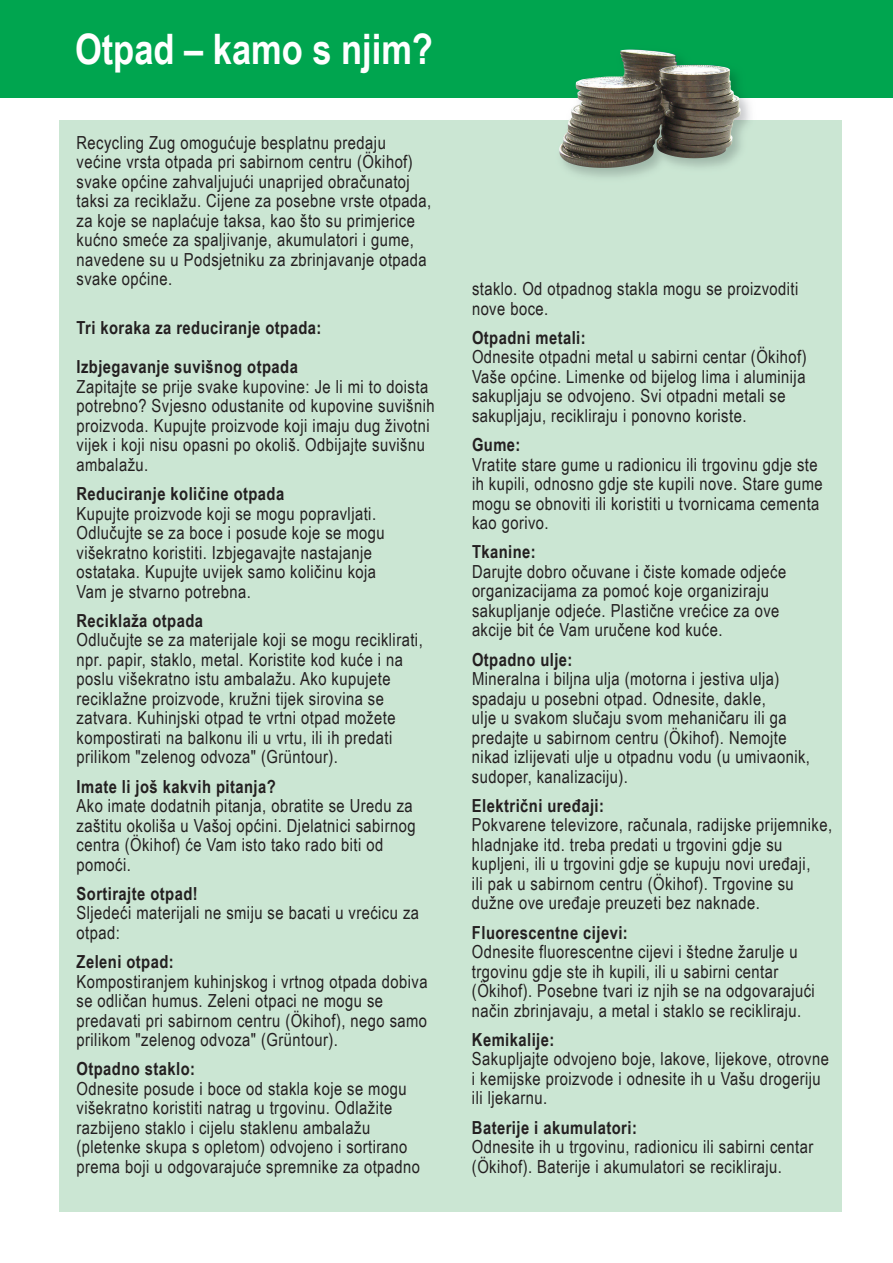
<style>
.page{position:relative;width:893px;height:1263px;background:#fff}
.page>*{position:absolute;margin:0;border:0;box-sizing:border-box;transform-origin:0 0}
.t1{font:700 42px "Arial Narrow";color:#fff}
.t2{font:18px/19.5px "Arial Narrow";letter-spacing:.025em;color:#231f20}
.t3{font:700 18px/39px "Arial Narrow";letter-spacing:.025em;color:#231f20}
</style>
<div class="page">
<div style="left:0;top:0;width:893px;height:98px;background:#00a54f"></div>
<div style="left:60px;top:121px;width:782px;height:1091px;background:#cbe6d3"></div>
<img style="left:524px;top:76px;width:254px;height:101px">
<img style="left:620px;top:49px;width:121px;height:99px">
<h1 class="t1" style="left:75px;top:25px;width:359px">Otpad – kamo s njim?</h1>
<p class="t2" style="left:77px;top:133px;width:356px">Recycling Zug omogućuje besplatnu predaju većine vrsta otpada pri sabirnom centru (Ökihof) svake općine zahvaljujući unaprijed obračunatoj taksi za reciklažu. Cijene za posebne vrste otpada, za koje se naplaćuje taksa, kao što su primjerice kućno smeće za spaljivanje, akumulatori i gume, navedene su u Podsjetniku za zbrinjavanje otpada svake općine.</p>
<p class="t3" style="left:77px;top:308px;width:246px">Tri koraka za reduciranje otpada:<br>Izbjegavanje suvišnog otpada</p>
<p class="t2" style="left:77px;top:376px;width:360px">Zapitajte se prije svake kupovine: Je li mi to doista potrebno? Svjesno odustanite od kupovine suvišnih proizvoda. Kupujte proizvode koji imaju dug životni vijek i koji nisu opasni po okoliš. Odbijajte suvišnu ambalažu.</p>
<p class="t3" style="left:77px;top:474px;width:209px">Reduciranje količine otpada</p>
<p class="t2" style="left:77px;top:503px;width:310px">Kupujte proizvode koji se mogu popravljati.<br>Odlučujte se za boce i posude koje se mogu višekratno koristiti. Izbjegavajte nastajanje ostataka. Kupujte uvijek samo količinu koja Vam je stvarno potrebna.</p>
<p class="t3" style="left:77px;top:601px;width:128px">Reciklaža otpada</p>
<p class="t2" style="left:77px;top:630px;width:348px">Odlučujte se za materijale koji se mogu reciklirati, npr. papir, staklo, metal. Koristite kod kuće i na poslu višekratno istu ambalažu. Ako kupujete reciklažne proizvode, kružni tijek sirovina se zatvara. Kuhinjski otpad te vrtni otpad možete kompostirati na balkonu ili u vrtu, ili ih predati prilikom "zelenog odvoza" (Grüntour).</p>
<p class="t3" style="left:77px;top:766px;width:201px">Imate li još kakvih pitanja?</p>
<p class="t2" style="left:77px;top:796px;width:340px">Ako imate dodatnih pitanja, obratite se Uredu za zaštitu okoliša u Vašoj općini. Djelatnici sabirnog centra (Ökihof) će Vam isto tako rado biti od pomoći.</p>
<p class="t3" style="left:77px;top:874px;width:123px">Sortirajte otpad!</p>
<p class="t2" style="left:77px;top:903px;width:344px">Sljedeći materijali ne smiju se bacati u vrećicu za otpad:</p>
<p class="t3" style="left:77px;top:942px;width:99px">Zeleni otpad:</p>
<p class="t2" style="left:77px;top:971px;width:353px">Kompostiranjem kuhinjskog i vrtnog otpada dobiva se odličan humus. Zeleni otpaci ne mogu se predavati pri sabirnom centru (Ökihof), nego samo prilikom "zelenog odvoza" (Grüntour).</p>
<p class="t3" style="left:77px;top:1049px;width:120px">Otpadno staklo:</p>
<p class="t2" style="left:77px;top:1078px;width:345px">Odnesite posude i boce od stakla koje se mogu višekratno koristiti natrag u trgovinu. Odlažite razbijeno staklo i cijelu staklenu ambalažu (pletenke skupa s opletom) odvojeno i sortirano prema boji u odgovarajuće spremnike za otpadno</p>
<p class="t2" style="left:472px;top:279px;width:328px">staklo. Od otpadnog stakla mogu se proizvoditi nove boce.</p>
<p class="t3" style="left:472px;top:318px;width:115px">Otpadni metali:</p>
<p class="t2" style="left:472px;top:347px;width:336px">Odnesite otpadni metal u sabirni centar (Ökihof)<br>Vaše općine. Limenke od bijelog lima i aluminija sakupljaju se odvojeno. Svi otpadni metali se sakupljaju, recikliraju i ponovno koriste.</p>
<p class="t3" style="left:472px;top:425px;width:50px">Gume:</p>
<p class="t2" style="left:472px;top:454px;width:352px">Vratite stare gume u radionicu ili trgovinu gdje ste ih kupili, odnosno gdje ste kupili nove. Stare gume mogu se obnoviti ili koristiti u tvornicama cementa kao gorivo.</p>
<p class="t3" style="left:472px;top:532px;width:65px">Tkanine:</p>
<p class="t2" style="left:472px;top:561px;width:316px">Darujte dobro očuvane i čiste komade odjeće organizacijama za pomoć koje organiziraju sakupljanje odjeće. Plastične vrećice za ove akcije bit će Vam uručene kod kuće.</p>
<p class="t3" style="left:472px;top:639px;width:102px">Otpadno ulje:</p>
<p class="t2" style="left:472px;top:669px;width:339px">Mineralna i biljna ulja (motorna i jestiva ulja) spadaju u posebni otpad. Odnesite, dakle,<br>ulje u svakom slučaju svom mehaničaru ili ga predajte u sabirnom centru (Ökihof). Nemojte nikad izlijevati ulje u otpadnu vodu (u umivaonik, sudoper, kanalizaciju).</p>
<p class="t3" style="left:472px;top:786px;width:134px">Električni uređaji:</p>
<p class="t2" style="left:472px;top:815px;width:362px">Pokvarene televizore, računala, radijske prijemnike, hladnjake itd. treba predati u trgovini gdje su kupljeni, ili u trgovini gdje se kupuju novi uređaji,<br>ili pak u sabirnom centru (Ökihof). Trgovine su dužne ove uređaje preuzeti bez naknade.</p>
<p class="t3" style="left:472px;top:912px;width:157px">Fluorescentne cijevi:</p>
<p class="t2" style="left:472px;top:942px;width:344px">Odnesite fluorescentne cijevi i štedne žarulje u trgovinu gdje ste ih kupili, ili u sabirni centar (Ökihof). Posebne tvari iz njih se na odgovarajući način zbrinjavaju, a metal i staklo se recikliraju.</p>
<p class="t3" style="left:472px;top:1020px;width:84px">Kemikalije:</p>
<p class="t2" style="left:472px;top:1049px;width:358px">Sakupljajte odvojeno boje, lakove, lijekove, otrovne i kemijske proizvode i odnesite ih u Vašu drogeriju ili ljekarnu.</p>
<p class="t3" style="left:472px;top:1107px;width:166px">Baterije i akumulatori:</p>
<p class="t2" style="left:472px;top:1137px;width:343px">Odnesite ih u trgovinu, radionicu ili sabirni centar (Ökihof). Baterije i akumulatori se recikliraju.</p>
</div>
